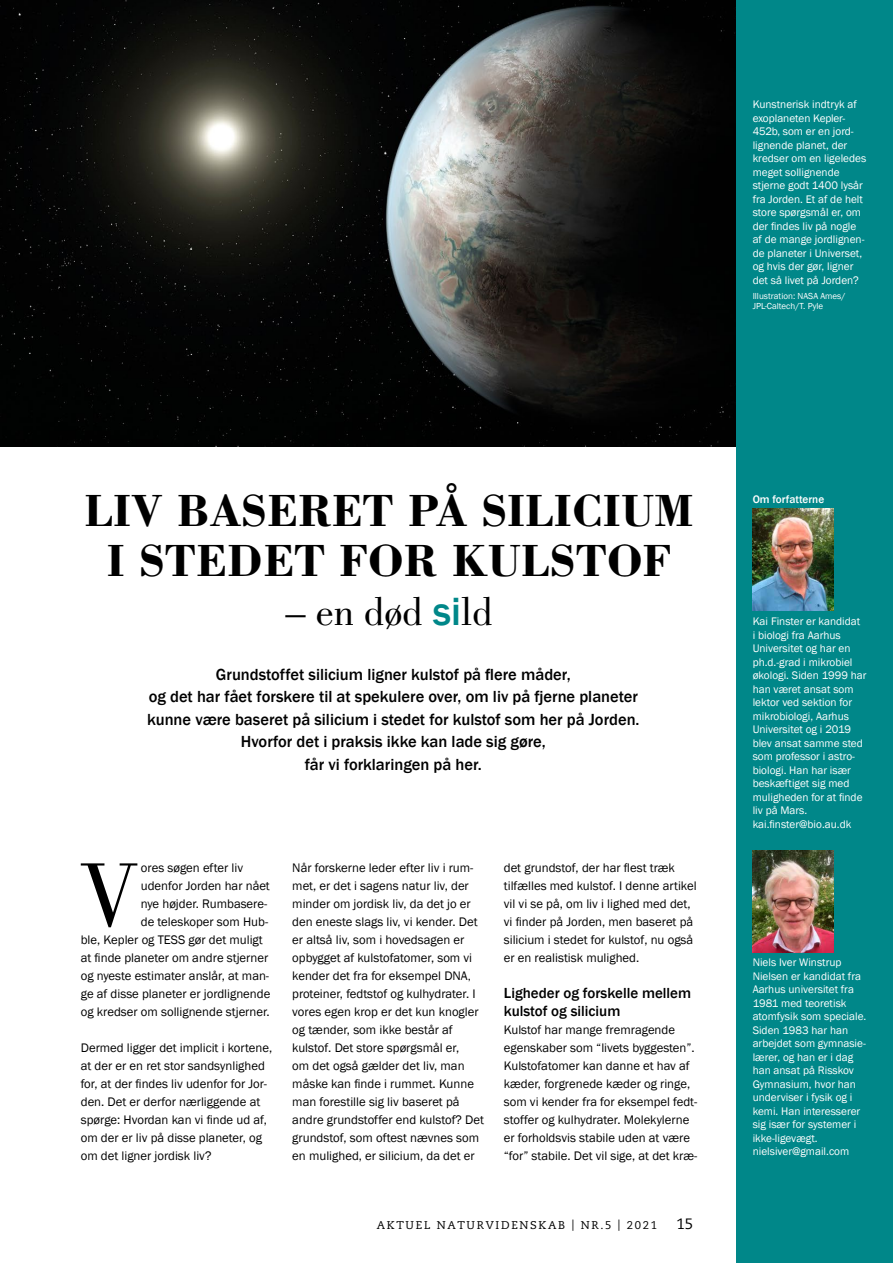
<style>
.page{position:relative;width:893px;height:1263px;background:#fff}
.page>*{position:absolute;margin:0;border:0;box-sizing:border-box;transform-origin:0 0}
.t1{font:93.6px "Bodoni Std";color:#000}
.t2{font:700 46.5px/49.5px "Bodoni Std";color:#000;text-align:center}
.t3{font:40.5px "Bodoni Std";color:#000}
.t4{font:500 16.5px/22.5px "Franklin Gothic";color:#000;text-align:center}
.t5{font:500 15px/18px "Franklin Gothic";color:#000}
.t6{font:15px "Caecilia";color:#000}
.t7{font:12.75px/18px "Franklin Gothic";color:#000}
.t8{font:11.25px/13.5px "Franklin Gothic";color:#fff}
.t9{font:11.25px "Caecilia";letter-spacing:.15em;color:#000}
.t10{font:500 11.25px "Franklin Gothic";color:#fff}
.t11{font:9px/10.5px "Franklin Gothic";color:#fff}
.s1{font-family:"Franklin Gothic";font-weight:500;color:#008789}
</style>
<div class="page">
<img style="left:0;top:0;width:736px;height:446px">
<div style="left:736px;top:0;width:157px;height:1263px;background:#008789"></div>
<img style="left:752px;top:850px;width:82px;height:102px">
<img style="left:752px;top:509px;width:81px;height:102px">
<p class="t8" style="left:753px;top:98px;width:115px">Kunstnerisk indtryk af exoplaneten Kepler‑<br>452b, som er en jord&shy;lignende planet, der kredser om en ligeledes meget sollignende stjerne godt 1400 lysår fra Jorden. Et af de helt store spørgsmål er, om der findes liv på nogle af de mange jordlignen&shy;de planeter i Universet, og hvis der gør, ligner det så livet på Jorden?</p>
<p class="t11" style="left:753px;top:290px;width:94px">Illustration: NASA Ames/<br>JPL-Caltech/T. Pyle</p>
<h2 class="t2" style="left:85px;top:485px;width:610px">LIV BASERET PÅ SILICIUM<br>I STEDET FOR KULSTOF</h2>
<h3 class="t3" style="left:285px;top:589px;width:209px">– en død <span class="s1">si</span>ld</h3>
<p class="t4" style="left:147px;top:663px;width:494px">Grundstoffet silicium ligner kulstof på flere måder,<br>og det har fået forskere til at spekulere over, om liv på fjerne planeter kunne være baseret på silicium i stedet for kulstof som her på Jorden.<br>Hvorfor det i praksis ikke kan lade sig gøre,<br>får vi forklaringen på her.</p>
<h1 class="t1" style="left:78px;top:843px;width:64px">V</h1>
<p class="t7" style="left:141px;top:859px;width:104px">ores søgen efter liv</p>
<p class="t7" style="left:141px;top:877px;width:131px">udenfor Jorden har nået</p>
<p class="t7" style="left:141px;top:895px;width:128px">nye højder. Rumbasere-</p>
<p class="t7" style="left:141px;top:913px;width:129px">de teleskoper som Hub-</p>
<p class="t7" style="left:81px;top:931px;width:183px">ble, Kepler og TESS gør det muligt</p>
<p class="t7" style="left:81px;top:949px;width:189px">at finde planeter om andre stjerner</p>
<p class="t7" style="left:81px;top:967px;width:190px">og nyeste estimater anslår, at man-</p>
<p class="t7" style="left:81px;top:985px;width:191px">ge af disse planeter er jordlignende</p>
<p class="t7" style="left:81px;top:1003px;width:190px">og kredser om sollignende stjerner.</p>
<p class="t7" style="left:81px;top:1039px;width:193px">Dermed ligger det implicit i kortene, at der er en ret stor sandsynlighed for, at der findes liv udenfor for Jor&shy;den. Det er derfor nærliggende at spørge: Hvordan kan vi finde ud af, om der er liv på disse planeter, og om det ligner jordisk liv?</p>
<p class="t7" style="left:292px;top:859px;width:193px">Når forskerne leder efter liv i rum&shy;met, er det i sagens natur liv, der minder om jordisk liv, da det jo er den eneste slags liv, vi kender. Det er altså liv, som i hovedsagen er opbygget af kulstofatomer, som vi kender det fra for eksempel DNA‚ proteiner, fedtstof og kulhydrater. I vores egen krop er det kun knogler og tænder, som ikke består af kulstof. Det store spørgsmål er,<br>om det også gælder det liv, man måske kan finde i rummet. Kunne man forestille sig liv baseret på andre grundstoffer end kulstof? Det grundstof, som oftest nævnes som en mulighed, er silicium, da det er</p>
<p class="t7" style="left:504px;top:859px;width:194px">det grundstof, der har flest træk tilfælles med kulstof. I denne artikel vil vi se på, om liv i lighed med det, vi finder på Jorden, men baseret på silicium i stedet for kulstof, nu også er en realistisk mulighed.</p>
<p class="t5" style="left:504px;top:984px;width:189px">Ligheder og forskelle mellem kulstof og silicium</p>
<p class="t7" style="left:504px;top:1021px;width:195px">Kulstof har mange fremragende egenskaber som “livets byggesten”.<br>Kulstofatomer kan danne et hav af kæder, forgrenede kæder og ringe, som vi kender fra for eksempel fedt&shy;stoffer og kulhydrater. Molekylerne er forholdsvis stabile uden at være “for” stabile. Det vil sige, at det kræ-</p>
<p class="t9" style="left:377px;top:1218px;width:282px">AKTUEL NATURVIDENSKAB | NR.5 | 2021</p>
<p class="t6" style="left:676px;top:1215px;width:18px">15</p>
<p class="t10" style="left:753px;top:492px;width:73px">Om forfatterne</p>
<p class="t8" style="left:753px;top:615px;width:115px">Kai Finster er kandidat<br>i biologi fra Aarhus<br>Universitet og har en ph.d.-grad i mikrobiel økologi. Siden 1999 har han været ansat som lektor ved sektion for mikrobiologi, Aarhus<br>Universitet og i 2019 blev ansat samme sted som professor i astro&shy;biologi. Han har især beskæftiget sig med muligheden for at finde liv på Mars. kai.finster@bio.au.dk</p>
<p class="t8" style="left:753px;top:956px;width:115px">Niels Iver Winstrup<br>Nielsen er kandidat fra<br>Aarhus universitet fra<br>1981 med teoretisk atomfysik som speciale.<br>Siden 1983 har han arbejdet som gymnasie&shy;lærer, og han er i dag han ansat på Risskov<br>Gymnasium, hvor han underviser i fysik og i kemi. Han interesserer sig især for systemer i ikke-ligevægt. nielsiver@gmail.com</p>
</div>
